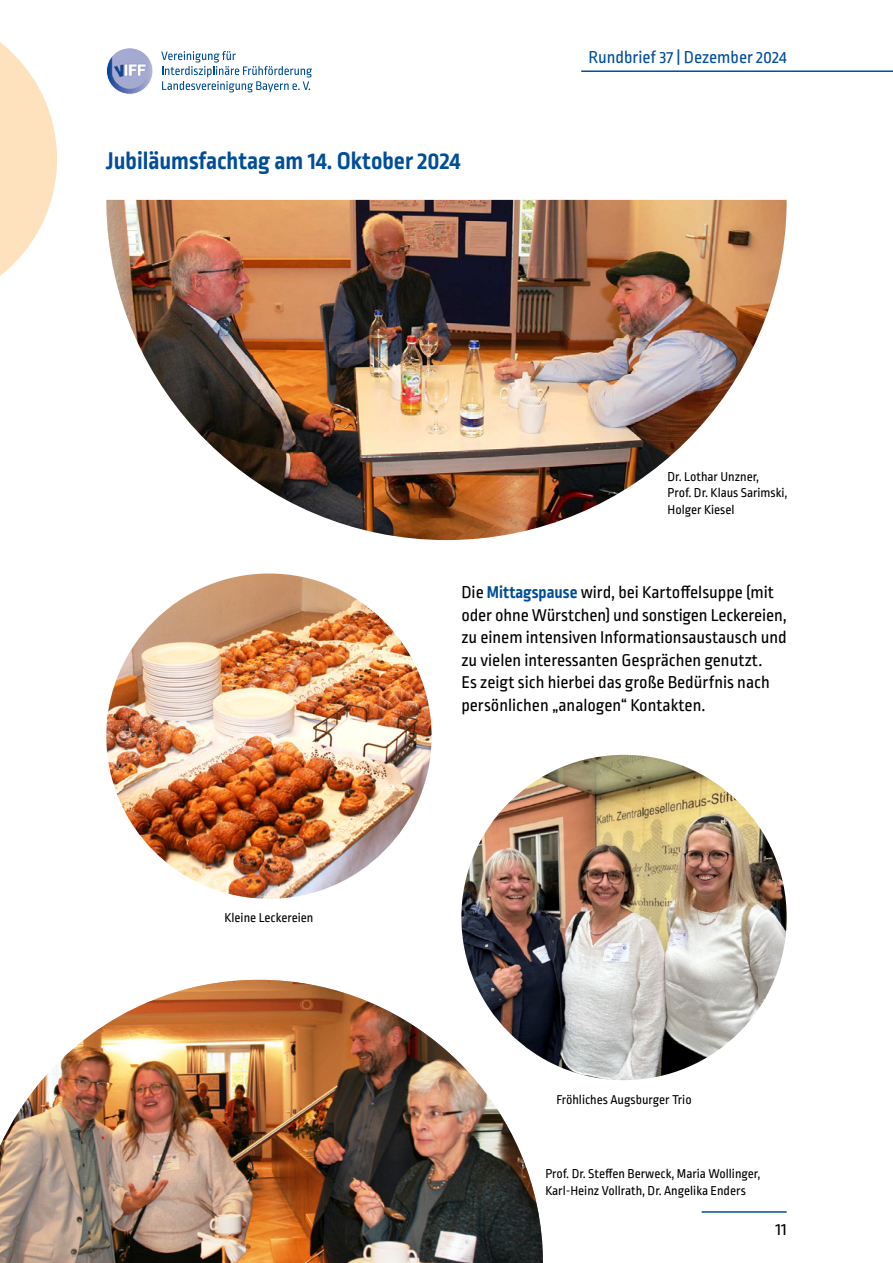
<style>
.page{position:relative;width:893px;height:1263px;background:#fff}
.page>*{position:absolute;margin:0;border:0;box-sizing:border-box;transform-origin:0 0}
.t1{font:700 25.5px "Ropa Sans Pro";color:#004d99}
.t2{font:18px/22.5px "Ropa Sans Pro";color:#000}
.t3{font:18px "Ropa Sans Pro";color:#004d99}
.t4{font:13.5px/16.5px "Ropa Sans Pro";color:#000}
.s1{font-weight:700;color:#004d99}
</style>
<div class="page">
<img style="left:0;top:980px;width:543px;height:283px">
<img style="left:106px;top:200px;width:681px;height:340px">
<img style="left:106px;top:573px;width:326px;height:326px;border-radius:162px">
<img style="left:461px;top:755px;width:326px;height:325px;border-radius:163px">
<svg style="left:0;top:42px;width:57px;height:234px"></svg>
<hr style="left:581px;top:70px;width:312px;height:2px;background:#004d99">
<hr style="left:702px;top:1211px;width:85px;height:2px;background:#004d99">
<svg style="left:161px;top:51px;width:151px;height:41px"></svg>
<img style="left:106px;top:48px;width:47px;height:46px;border-radius:23px">
<div style="left:106px;top:48px;width:47px;height:46px;border:1px solid #fff;border-radius:50%"></div>
<h1 class="t1" style="left:106px;top:146px;width:356px">Jubiläumsfachtag am 14. Oktober 2024</h1>
<p class="t3" style="left:588px;top:48px;width:200px">Rundbrief 37 | Dezember 2024</p>
<p class="t4" style="left:668px;top:469px;width:121px">Dr. Lothar Unzner,<br>Prof. Dr. Klaus Sarimski,<br>Holger Kiesel</p>
<p class="t4" style="left:224px;top:910px;width:90px">Kleine Leckereien</p>
<p class="t2" style="left:461px;top:582px;width:327px">Die <span class="s1">Mittagspause</span> wird, bei Kartoffelsuppe (mit oder ohne Würstchen) und sonstigen Leckereien, zu einem intensiven Informationsaustausch und zu vielen interessanten Gesprächen genutzt.<br>Es zeigt sich hierbei das große Bedürfnis nach persönlichen „analogen“ Kontakten.</p>
<p class="t4" style="left:556px;top:1092px;width:137px">Fröhliches Augsburger Trio</p>
<p class="t4" style="left:545px;top:1166px;width:216px">Prof. Dr. Steffen Berweck, Maria Wollinger,<br>Karl-Heinz Vollrath, Dr. Angelika Enders</p>
<p class="t2" style="left:775px;top:1219px;width:13px">11</p>
</div>
